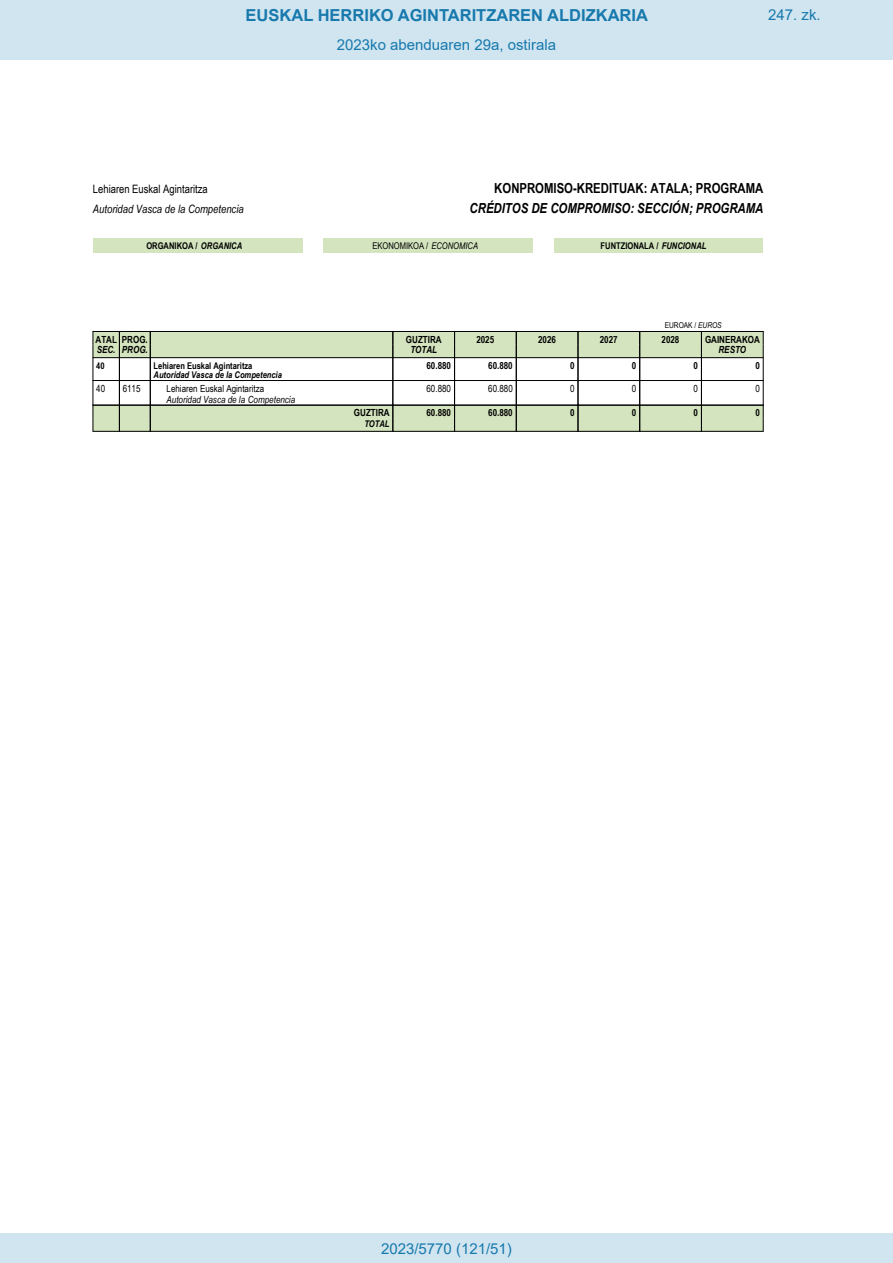
<style>
.page{position:relative;width:893px;height:1263px;background:#fff}
.page>*{position:absolute;margin:0;border:0;box-sizing:border-box;transform-origin:0 0}
.t1{font:700 16.5px "Arial";color:#1879ad}
.Paginacion_Centro{font:15px "Arial";color:#1879ad}
.t2{font:italic 700 13.8px "Arial Narrow";color:#000}
.t3{font:700 13.8px "Arial Narrow";color:#000}
.t4{font:italic 11.55px "Arial Narrow";color:#000}
.t5{font:11.55px "Arial Narrow";color:#000}
.t6{font:700 9.75px "Arial Narrow";color:#000}
.t7{font:italic 9.75px/11.1px "Arial Narrow";color:#000}
.t8{font:9.75px "Arial Narrow";color:#000}
.t9{font:italic 700 9.75px "Arial Narrow";color:#000}
.t10{font:700 9.3px "Arial Narrow";color:#000}
.t11{font:italic 700 9.3px "Arial Narrow";color:#000}
.t12{font:9.3px "Arial Narrow";color:#000}
.t13{font:8.1px "Arial Narrow";color:#000}
.s1{font-style:italic}
.s2{font-style:normal}
</style>
<div class="page">
<div style="left:0;top:0;width:893px;height:60px;background:#d0e5f0"></div>
<div style="left:0;top:1233px;width:893px;height:30px;background:#d0e5f0"></div>
<div style="left:93px;top:238px;width:105px;height:15px;background:#d4e4be"></div>
<div style="left:198px;top:238px;width:104px;height:15px;background:#d4e4be"></div>
<div style="left:323px;top:238px;width:105px;height:15px;background:#d4e4be"></div>
<div style="left:428px;top:238px;width:105px;height:15px;background:#d4e4be"></div>
<div style="left:554px;top:238px;width:105px;height:15px;background:#d4e4be"></div>
<div style="left:659px;top:238px;width:104px;height:15px;background:#d4e4be"></div>
<div style="left:119px;top:331px;width:31px;height:14px;background:#d4e4be"></div>
<div style="left:150px;top:331px;width:243px;height:14px;background:#d4e4be"></div>
<div style="left:393px;top:331px;width:62px;height:14px;background:#d4e4be"></div>
<div style="left:455px;top:331px;width:61px;height:14px;background:#d4e4be"></div>
<div style="left:516px;top:331px;width:62px;height:14px;background:#d4e4be"></div>
<div style="left:578px;top:331px;width:62px;height:14px;background:#d4e4be"></div>
<div style="left:640px;top:331px;width:61px;height:14px;background:#d4e4be"></div>
<div style="left:701px;top:331px;width:62px;height:14px;background:#d4e4be"></div>
<div style="left:119px;top:345px;width:31px;height:13px;background:#d4e4be"></div>
<div style="left:150px;top:345px;width:243px;height:13px;background:#d4e4be"></div>
<div style="left:393px;top:345px;width:62px;height:13px;background:#d4e4be"></div>
<div style="left:455px;top:345px;width:61px;height:13px;background:#d4e4be"></div>
<div style="left:516px;top:345px;width:62px;height:13px;background:#d4e4be"></div>
<div style="left:578px;top:345px;width:62px;height:13px;background:#d4e4be"></div>
<div style="left:640px;top:345px;width:61px;height:13px;background:#d4e4be"></div>
<div style="left:701px;top:345px;width:62px;height:13px;background:#d4e4be"></div>
<div style="left:119px;top:405px;width:31px;height:13px;background:#d4e4be"></div>
<div style="left:150px;top:405px;width:243px;height:13px;background:#d4e4be"></div>
<div style="left:393px;top:405px;width:62px;height:13px;background:#d4e4be"></div>
<div style="left:455px;top:405px;width:61px;height:13px;background:#d4e4be"></div>
<div style="left:516px;top:405px;width:62px;height:13px;background:#d4e4be"></div>
<div style="left:578px;top:405px;width:62px;height:13px;background:#d4e4be"></div>
<div style="left:640px;top:405px;width:61px;height:13px;background:#d4e4be"></div>
<div style="left:701px;top:405px;width:62px;height:13px;background:#d4e4be"></div>
<div style="left:119px;top:418px;width:31px;height:13px;background:#d4e4be"></div>
<div style="left:150px;top:418px;width:243px;height:13px;background:#d4e4be"></div>
<div style="left:393px;top:418px;width:62px;height:13px;background:#d4e4be"></div>
<div style="left:455px;top:418px;width:61px;height:13px;background:#d4e4be"></div>
<div style="left:516px;top:418px;width:62px;height:13px;background:#d4e4be"></div>
<div style="left:578px;top:418px;width:62px;height:13px;background:#d4e4be"></div>
<div style="left:640px;top:418px;width:61px;height:13px;background:#d4e4be"></div>
<div style="left:701px;top:418px;width:62px;height:13px;background:#d4e4be"></div>
<hr style="left:119px;top:331px;width:32px;height:1px;background:#000">
<hr style="left:150px;top:331px;width:243px;height:1px;background:#000">
<hr style="left:392px;top:331px;width:63px;height:1px;background:#000">
<hr style="left:454px;top:331px;width:63px;height:1px;background:#000">
<hr style="left:516px;top:331px;width:62px;height:1px;background:#000">
<hr style="left:578px;top:331px;width:62px;height:1px;background:#000">
<hr style="left:639px;top:331px;width:63px;height:1px;background:#000">
<hr style="left:701px;top:331px;width:63px;height:1px;background:#000">
<hr style="left:119px;top:357px;width:32px;height:1px;background:#000">
<hr style="left:150px;top:357px;width:243px;height:1px;background:#000">
<hr style="left:392px;top:357px;width:63px;height:1px;background:#000">
<hr style="left:454px;top:357px;width:63px;height:1px;background:#000">
<hr style="left:516px;top:357px;width:62px;height:1px;background:#000">
<hr style="left:578px;top:357px;width:62px;height:1px;background:#000">
<hr style="left:639px;top:357px;width:63px;height:1px;background:#000">
<hr style="left:701px;top:357px;width:63px;height:1px;background:#000">
<hr style="left:119px;top:380px;width:32px;height:1px;background:#000">
<hr style="left:150px;top:380px;width:243px;height:1px;background:#000">
<hr style="left:392px;top:380px;width:63px;height:1px;background:#000">
<hr style="left:454px;top:380px;width:63px;height:1px;background:#000">
<hr style="left:516px;top:380px;width:62px;height:1px;background:#000">
<hr style="left:578px;top:380px;width:62px;height:1px;background:#000">
<hr style="left:639px;top:380px;width:63px;height:1px;background:#000">
<hr style="left:701px;top:380px;width:63px;height:1px;background:#000">
<hr style="left:119px;top:405px;width:32px;height:1px;background:#000">
<hr style="left:150px;top:405px;width:243px;height:1px;background:#000">
<hr style="left:392px;top:405px;width:63px;height:1px;background:#000">
<hr style="left:454px;top:405px;width:63px;height:1px;background:#000">
<hr style="left:516px;top:405px;width:62px;height:1px;background:#000">
<hr style="left:578px;top:405px;width:62px;height:1px;background:#000">
<hr style="left:639px;top:405px;width:63px;height:1px;background:#000">
<hr style="left:701px;top:405px;width:63px;height:1px;background:#000">
<svg style="left:93px;top:331px;width:27px;height:101px"></svg>
<hr style="left:119px;top:431px;width:32px;height:1px;background:#000">
<svg style="left:150px;top:332px;width:1px;height:99px"></svg>
<hr style="left:150px;top:431px;width:243px;height:1px;background:#000">
<svg style="left:392px;top:332px;width:1px;height:99px"></svg>
<hr style="left:392px;top:431px;width:63px;height:1px;background:#000">
<svg style="left:454px;top:332px;width:1px;height:99px"></svg>
<hr style="left:454px;top:431px;width:63px;height:1px;background:#000">
<svg style="left:516px;top:332px;width:1px;height:99px"></svg>
<hr style="left:516px;top:431px;width:62px;height:1px;background:#000">
<svg style="left:578px;top:332px;width:1px;height:99px"></svg>
<hr style="left:578px;top:431px;width:62px;height:1px;background:#000">
<svg style="left:639px;top:332px;width:1px;height:99px"></svg>
<hr style="left:639px;top:431px;width:63px;height:1px;background:#000">
<svg style="left:701px;top:332px;width:1px;height:99px"></svg>
<svg style="left:763px;top:331px;width:1px;height:100px"></svg>
<hr style="left:701px;top:431px;width:63px;height:1px;background:#000">
<h1 class="t1" style="left:246px;top:3px;width:404px">EUSKAL HERRIKO AGINTARITZAREN ALDIZKARIA</h1>
<h2 class="Paginacion_Centro" style="left:337px;top:35px;width:221px">2023ko abenduaren 29a, ostirala</h2>
<h2 class="Paginacion_Centro" style="left:768px;top:5px;width:54px">247. zk.</h2>
<p class="t5" style="left:93px;top:181px;width:116px">Lehiaren Euskal Agintaritza</p>
<p class="t3" style="left:494px;top:178px;width:271px">KONPROMISO-KREDITUAK: ATALA; PROGRAMA</p>
<p class="t4" style="left:93px;top:201px;width:152px">Autoridad Vasca de la Competencia</p>
<p class="t2" style="left:470px;top:198px;width:295px">CRÉDITOS DE COMPROMISO: SECCIÓN; PROGRAMA</p>
<p class="t10" style="left:146px;top:239px;width:97px">ORGANIKOA / <span class="s1">ORGANICA</span></p>
<p class="t12" style="left:372px;top:239px;width:107px">EKONOMIKOA / <span class="s1">ECONOMICA</span></p>
<p class="t10" style="left:601px;top:239px;width:107px">FUNTZIONALA / <span class="s1">FUNCIONAL</span></p>
<p class="t13" style="left:665px;top:320px;width:58px">EUROAK / <span class="s1">EUROS</span></p>
<p class="t6" style="left:96px;top:332px;width:54px">ATAL PROG.</p>
<p class="t6" style="left:406px;top:332px;width:37px">GUZTIRA</p>
<p class="t6" style="left:476px;top:332px;width:19px">2025</p>
<p class="t6" style="left:538px;top:332px;width:19px">2026</p>
<p class="t6" style="left:600px;top:332px;width:19px">2027</p>
<p class="t6" style="left:662px;top:332px;width:19px">2028</p>
<p class="t6" style="left:705px;top:332px;width:56px">GAINERAKOA</p>
<p class="t9" style="left:97px;top:342px;width:53px">SEC. PROG.</p>
<p class="t9" style="left:410px;top:342px;width:28px">TOTAL</p>
<p class="t9" style="left:718px;top:342px;width:29px">RESTO</p>
<p class="t10" style="left:96px;top:358px;width:10px">40</p>
<p class="t10" style="left:154px;top:358px;width:100px">Lehiaren Euskal Agintaritza</p>
<p class="t6" style="left:426px;top:358px;width:26px">60.880</p>
<p class="t6" style="left:488px;top:358px;width:26px">60.880</p>
<p class="t6" style="left:570px;top:358px;width:6px">0</p>
<p class="t6" style="left:632px;top:358px;width:6px">0</p>
<p class="t6" style="left:694px;top:358px;width:6px">0</p>
<p class="t6" style="left:755px;top:358px;width:6px">0</p>
<p class="t11" style="left:154px;top:368px;width:130px">Autoridad Vasca de la Competencia</p>
<p class="t8" style="left:96px;top:381px;width:10px">40</p>
<p class="t8" style="left:123px;top:381px;width:19px">6115</p>
<p class="t7" style="left:167px;top:382px;width:130px"><span class="s2">Lehiaren Euskal Agintaritza<br></span>Autoridad Vasca de la Competencia</p>
<p class="t8" style="left:426px;top:381px;width:26px">60.880</p>
<p class="t8" style="left:488px;top:381px;width:26px">60.880</p>
<p class="t8" style="left:570px;top:381px;width:6px">0</p>
<p class="t8" style="left:632px;top:381px;width:6px">0</p>
<p class="t8" style="left:694px;top:381px;width:6px">0</p>
<p class="t8" style="left:755px;top:381px;width:6px">0</p>
<p class="t6" style="left:354px;top:405px;width:37px">GUZTIRA</p>
<p class="t6" style="left:426px;top:405px;width:26px">60.880</p>
<p class="t6" style="left:488px;top:405px;width:26px">60.880</p>
<p class="t6" style="left:570px;top:405px;width:6px">0</p>
<p class="t6" style="left:632px;top:405px;width:6px">0</p>
<p class="t6" style="left:694px;top:405px;width:6px">0</p>
<p class="t6" style="left:755px;top:405px;width:6px">0</p>
<p class="t11" style="left:364px;top:416px;width:27px">TOTAL</p>
<p class="Paginacion_Centro" style="left:381px;top:1238px;width:132px">2023/5770 (121/51)</p>
</div>
